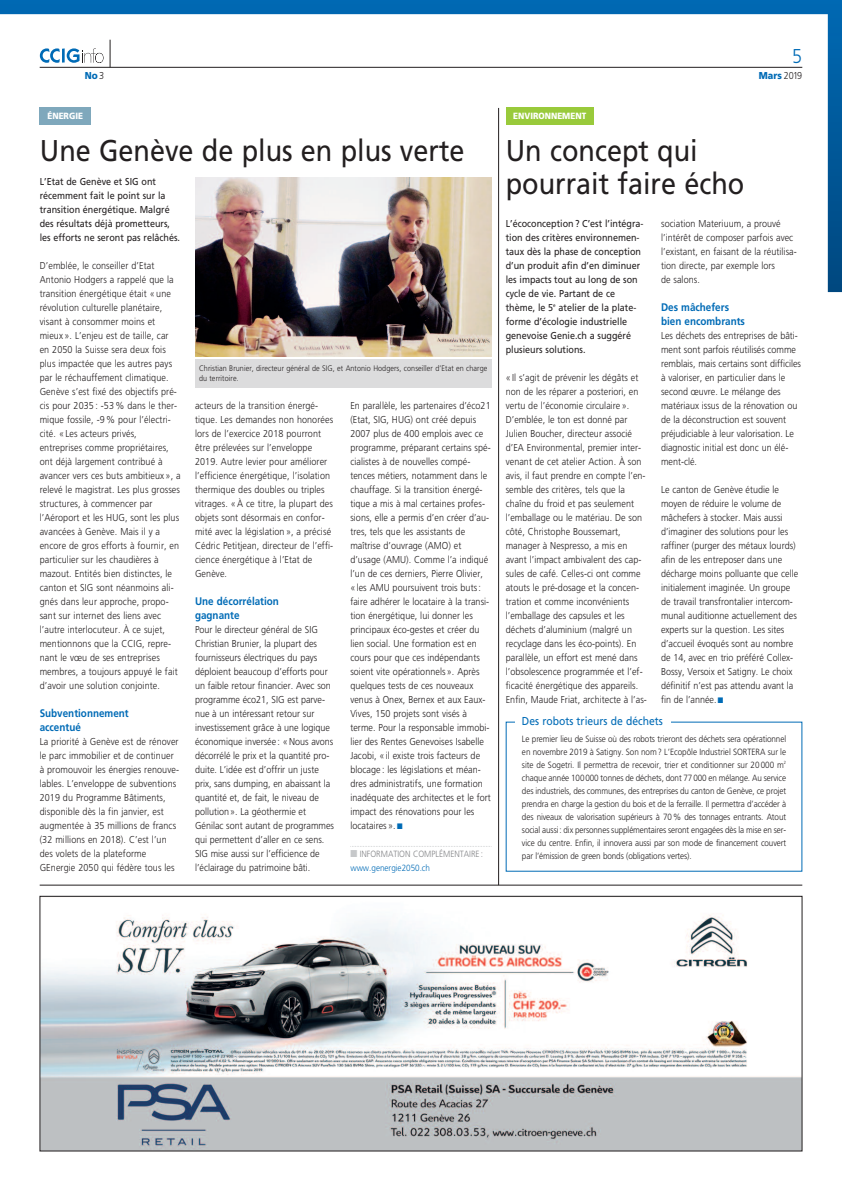
<style>
.page{position:relative;width:842px;height:1191px;background:#fff}
.page>*{position:absolute;margin:0;border:0;box-sizing:border-box;transform-origin:0 0}
.t1{font:30px/33px "Frutiger";color:#231f20;scale:.9 1}
.t2{font:300 20px "Frutiger";color:#006bb6;scale:.9 1}
.t3{font:11.5px "Frutiger";color:#006bb6;scale:.9 1}
.t4{font:700 11px/14px "Frutiger";color:#006bb6;scale:.9 1}
.t5{font:300 10px/14px "Frutiger";letter-spacing:.005em;color:#231f20;scale:.9 1}
.t6{font:10px/14px "Frutiger";color:#231f20;scale:.9 1}
.t7{font:900 10px "Frutiger";color:#006bb6;scale:.9 1}
.t8{font:300 9px/13px "Frutiger";letter-spacing:-.01em;color:#231f20;text-align:justify;scale:.9 1}
.t9{font:300 9px/14px "Frutiger";color:#828386;scale:.9 1}
.t10{font:900 9px "Frutiger";color:#fff;scale:.9 1}
.t11{font:300 8px/10px "Frutiger";letter-spacing:.01em;color:#231f20;scale:.9 1}
.s1{font-weight:300;color:#231f20}
.s2{color:#006bb6}
.s3{color:#c6c8ca}
</style>
<div class="page">
<svg style="left:0;top:0;width:842px;height:292px"></svg>
<svg style="left:40px;top:48px;width:64px;height:15px"></svg>
<hr style="left:40px;top:67px;width:762px;height:1px;background:#231f20">
<svg style="left:110px;top:40px;width:1px;height:27px"></svg>
<div style="left:40px;top:108px;width:51px;height:17px;background:#7fa8bc"></div>
<svg style="left:350px;top:846px;width:142px;height:1px"></svg>
<hr style="left:498px;top:108px;width:1px;height:777px;background:#231f20">
<div style="left:506px;top:108px;width:88px;height:17px;background:#99ca3b"></div>
<img style="left:42px;top:915px;width:758px;height:234px">
<div style="left:40px;top:896px;width:762px;height:255px;border:1px solid #231f20"></div>
<hr style="left:40px;top:885px;width:762px;height:1px;background:#231f20">
<img style="left:195px;top:178px;width:296px;height:178px">
<div style="left:195px;top:360px;width:296px;height:28px;background:#dcdcdd"></div>
<h2 class="t2" style="left:792px;top:48px;width:13px">5</h2>
<p class="t7" style="left:85px;top:72px;width:23px">No<span class="s1">3</span></p>
<p class="t7" style="left:759px;top:72px;width:50px">Mars <span class="s1">2019</span></p>
<p class="t10" style="left:47px;top:113px;width:41px">ÉNERGIE</p>
<h1 class="t1" style="left:40px;top:137px;width:473px">Une Genève de plus en plus verte</h1>
<p class="t6" style="left:40px;top:175px;width:157px">L’Etat de Genève et SIG ont récemment fait le point sur la transition énergétique. Malgré des résultats déjà prometteurs, les efforts ne seront pas relâchés.</p>
<p class="t5" style="left:40px;top:259px;width:158px">D’emblée, le conseiller d’Etat<br>Antonio Hodgers a rappelé que la transition énergétique était « une révolution culturelle planétaire, visant à consommer moins et mieux ». L’enjeu est de taille, car en 2050 la Suisse sera deux fois plus impactée que les autres pays par le réchauffement climatique.<br>Genève s’est fixé des objectifs pré&shy;cis pour 2035 : -53% dans le ther&shy;mique fossile, -9% pour l’électri&shy;cité. « Les acteurs privés, entreprises comme propriétaires, ont déjà largement contribué à avancer vers ces buts ambitieux », a relevé le magistrat. Les plus grosses structures, à commencer par l’Aéroport et les HUG, sont les plus avancées à Genève. Mais il y a encore de gros efforts à fournir, en particulier sur les chaudières à mazout. Entités bien distinctes, le canton et SIG sont néanmoins ali&shy;gnés dans leur approche, propo&shy;sant sur internet des liens avec l’autre interlocuteur. À ce sujet, mentionnons que la CCIG, repre&shy;nant le vœu de ses entreprises membres, a toujours appuyé le fait d’avoir une solution conjointe.</p>
<p class="t4" style="left:40px;top:707px;width:101px">Subventionnement accentué</p>
<p class="t5" style="left:40px;top:735px;width:156px">La priorité à Genève est de rénover le parc immobilier et de continuer à promouvoir les énergies renouve&shy;lables. L’enveloppe de subventions 2019 du Programme Bâtiments, disponible dès la fin janvier, est augmentée à 35 millions de francs (32 millions en 2018). C’est l’un des volets de la plateforme GEnergie 2050 qui fédère tous les</p>
<p class="t11" style="left:199px;top:364px;width:322px">Christian Brunier, directeur général de SIG, et Antonio Hodgers, conseiller d’Etat en charge du territoire.</p>
<p class="t5" style="left:195px;top:399px;width:155px">acteurs de la transition énergé&shy;tique. Les demandes non honorées lors de l’exercice 2018 pourront être prélevées sur l’enveloppe<br>2019. Autre levier pour améliorer l’efficience énergétique, l’isolation thermique des doubles ou triples vitrages. «À ce titre, la plupart des objets sont désormais en confor&shy;mité avec la législation », a précisé<br>Cédric Petitjean, directeur de l’effi&shy;cience énergétique à l’Etat de<br>Genève.</p>
<p class="t4" style="left:195px;top:595px;width:95px">Une décorrélation gagnante</p>
<p class="t5" style="left:195px;top:623px;width:156px">Pour le directeur général de SIG Christian Brunier, la plupart des fournisseurs électriques du pays déploient beaucoup d’efforts pour un faible retour financier. Avec son programme éco21, SIG est parve&shy;nue à un intéressant retour sur investissement grâce à une logique économique inversée : «Nous avons décorrélé le prix et la quantité pro&shy;duite. L’idée est d’offrir un juste prix, sans dumping, en abaissant la quantité et, de fait, le niveau de pollution». La géothermie et Génilac sont autant de programmes qui permettent d’aller en ce sens.<br>SIG mise aussi sur l’efficience de l’éclairage du patrimoine bâti.</p>
<p class="t5" style="left:350px;top:399px;width:158px">En parallèle, les partenaires d’éco21 (Etat, SIG, HUG) ont créé depuis 2007 plus de 400 emplois avec ce programme, préparant certains spé&shy;cialistes à de nouvelles compé&shy;tences métiers, notamment dans le chauffage. Si la transition énergé&shy;tique a mis à mal certaines profes&shy;sions, elle a permis d’en créer d’au&shy;tres, tels que les assistants de maîtrise d’ouvrage (AMO) et d’usage (AMU). Comme l’a indiqué l’un de ces derniers, Pierre Olivier,<br>« les AMU poursuivent trois buts: faire adhérer le locataire à la transi&shy;tion énergétique, lui donner les principaux éco-gestes et créer du lien social. Une formation est en cours pour que ces indépendants soient vite opérationnels ». Après quelques tests de ces nouveaux venus à Onex, Bernex et aux Eaux-Vives, 150 projets sont visés à terme. Pour la responsable immobi&shy;lier des Rentes Genevoises Isabelle Jacobi, « il existe trois facteurs de blocage : les législations et méan&shy;dres administratifs, une formation inadéquate des architectes et le fort impact des rénovations pour les locataires ». <span class="s2">■</span></p>
<p class="t9" style="left:350px;top:847px;width:149px"><span class="s3">■</span> INFORMATION COMPLÉMENTAIRE : <span class="s2">www.genergie2050.ch</span></p>
<p class="t10" style="left:513px;top:113px;width:83px">ENVIRONNEMENT</p>
<h1 class="t1" style="left:506px;top:137px;width:267px">Un concept qui pourrait faire écho</h1>
<p class="t6" style="left:506px;top:217px;width:155px">L’écoconception? C’est l’intégra&shy;tion des critères environnemen&shy;taux dès la phase de conception d’un produit afin d’en diminuer les impacts tout au long de son cycle de vie. Partant de ce thème, le 5<sup>e</sup> atelier de la plate&shy;forme d’écologie industrielle genevoise Genie.ch a suggéré plusieurs solutions.</p>
<p class="t5" style="left:506px;top:371px;width:158px">« Il s’agit de prévenir les dégâts et non de les réparer a posteriori, en vertu de l’économie circulaire ».<br>D’emblée, le ton est donné par Julien Boucher, directeur associé d’EA Environmental, premier inter&shy;venant de cet atelier Action. À son avis, il faut prendre en compte l’en&shy;semble des critères, tels que la chaîne du froid et pas seulement l’emballage ou le matériau. De son côté, Christophe Boussemart, manager à Nespresso, a mis en avant l’impact ambivalent des cap&shy;sules de café. Celles-ci ont comme atouts le pré-dosage et la concen&shy;tration et comme inconvénients l’emballage des capsules et les déchets d’aluminium (malgré un recyclage dans les éco-points). En parallèle, un effort est mené dans l’obsolescence programmée et l’ef&shy;ficacité énergétique des appareils.<br>Enfin, Maude Friat, architecte à l’as-</p>
<p class="t5" style="left:661px;top:217px;width:152px">sociation Materiuum, a prouvé l’intérêt de composer parfois avec l’existant, en faisant de la réutilisa&shy;tion directe, par exemple lors<br>de salons.</p>
<p class="t4" style="left:661px;top:301px;width:95px">Des mâchefers bien encombrants</p>
<p class="t5" style="left:661px;top:329px;width:157px">Les déchets des entreprises de bâti&shy;ment sont parfois réutilisés comme remblais, mais certains sont difficiles à valoriser, en particulier dans le second œuvre. Le mélange des matériaux issus de la rénovation ou de la déconstruction est souvent préjudiciable à leur valorisation. Le diagnostic initial est donc un élé&shy;ment-clé.</p>
<p class="t5" style="left:661px;top:483px;width:154px">Le canton de Genève étudie le moyen de réduire le volume de mâchefers à stocker. Mais aussi d’imaginer des solutions pour les raffiner (purger des métaux lourds) afin de les entreposer dans une décharge moins polluante que celle initialement imaginée. Un groupe de travail transfrontalier intercom&shy;munal auditionne actuellement des experts sur la question. Les sites d’accueil évoqués sont au nombre de 14, avec en trio préféré Collex-<br>Bossy, Versoix et Satigny. Le choix définitif n’est pas attendu avant la fin de l’année. <span class="s2">■</span></p>
<p class="t3" style="left:522px;top:716px;width:158px">Des robots trieurs de déchets</p>
<p class="t8" style="left:522px;top:732px;width:295px">Le premier lieu de Suisse où des robots trieront des déchets sera opérationnel en novembre 2019 à Satigny. Son nom ? L’Ecopôle Industriel SORTERA sur le site de Sogetri. Il permettra de recevoir, trier et conditionner sur 20000 m<sup>2 </sup>chaque année 100000 tonnes de déchets, dont 77000 en mélange. Au service des industriels, des communes, des entreprises du canton de Genève, ce projet prendra en charge la gestion du bois et de la ferraille. Il permettra d’accéder à des niveaux de valorisation supérieurs à 70% des tonnages entrants. Atout social aussi: dix personnes supplémentaires seront engagées dès la mise en ser&shy;vice du centre. Enfin, il innovera aussi par son mode de financement couvert par l’émission de green bonds (obligations vertes).</p>
</div>
